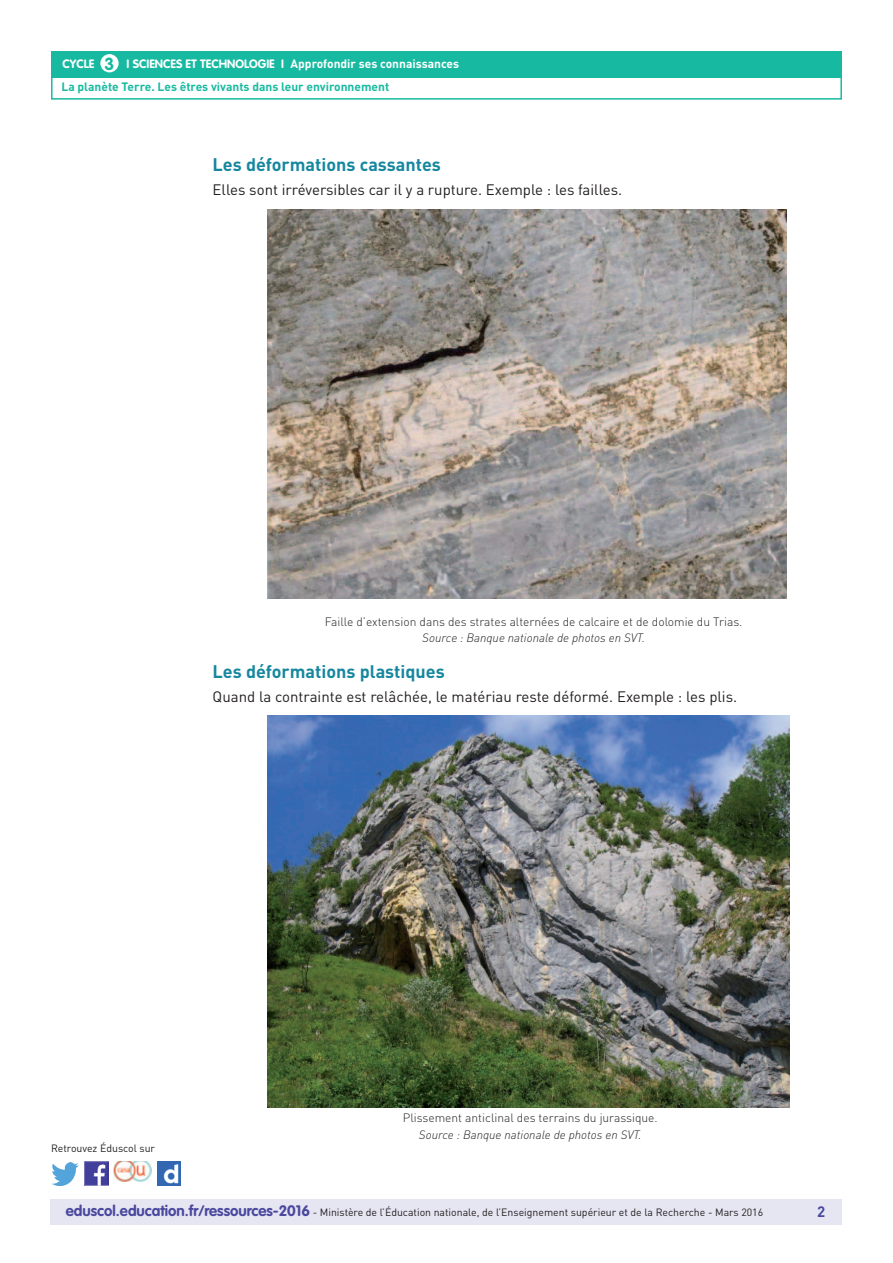
<style>
.page{position:relative;width:893px;height:1263px;background:#fff}
.page>*{position:absolute;margin:0;border:0;box-sizing:border-box;transform-origin:0 0}
.t1{font:700 18px "DIN Pro";color:#16879f}
.t2{font:700 17.25px "VAG Rounded Std";color:#17baa1}
.t3{font:15px "DIN Pro";color:#231f20}
.t4{font:700 15px "DIN Pro";color:#4a489e}
.t5{font:300 12px "DIN Pro";color:#231f20}
.t6{font:700 12px/23.1px "DIN Pro";color:#17baa1}
.t7{font:italic 300 12px "DIN Pro";color:#231f20}
.t8{font:700 12px "VAG Rounded Std";color:#fff}
.t9{font:10.5px "DIN Pro";color:#231f20}
.s1{font-family:"VAG Rounded Std";color:#fff}
.s2{color:#fff}
.s3{font-family:"VAG Rounded Std";font-weight:700;font-size:15px;color:#4a489e}
</style>
<div class="page">
<div style="left:50px;top:1199px;width:791px;height:26px;background:#e6e5f2"></div>
<div style="left:51px;top:51px;width:791px;height:27px;background:#17baa1"></div>
<div style="left:100px;top:54px;width:19px;height:18px;background:#fff;border-radius:50%"></div>
<div style="left:51px;top:75px;width:791px;height:25px;border:2px solid #17baa1"></div>
<img style="left:85px;top:1162px;width:23px;height:23px">
<img style="left:51px;top:1163px;width:28px;height:22px">
<img style="left:158px;top:1162px;width:22px;height:23px">
<img style="left:114px;top:1162px;width:38px;height:19px">
<img style="left:267px;top:209px;width:519px;height:390px">
<img style="left:267px;top:716px;width:522px;height:391px">
<h2 class="t2" style="left:105px;top:53px;width:11px">3</h2>
<p class="t6" style="left:61px;top:52px;width:399px;text-indent:124px"><span class="s1">et technologie I</span> <span class="s2">Approfondir ses connaissances<br></span>La planète Terre. Les êtres vivants dans leur environnement</p>
<p class="t8" style="left:63px;top:57px;width:33px">CYCLE</p>
<p class="t8" style="left:127px;top:57px;width:44px">I Sciences</p>
<h1 class="t1" style="left:213px;top:153px;width:230px">Les déformations cassantes</h1>
<h3 class="t3" style="left:213px;top:180px;width:411px">Elles sont irréversibles car il y a rupture. Exemple : les failles.</h3>
<p class="t5" style="left:325px;top:614px;width:419px">Faille d’extension dans des strates alternées de calcaire et de dolomie du Trias.</p>
<p class="t7" style="left:422px;top:631px;width:224px">Source : Banque nationale de photos en SVT.</p>
<h1 class="t1" style="left:213px;top:660px;width:234px">Les déformations plastiques</h1>
<h3 class="t3" style="left:213px;top:687px;width:526px">Quand la contrainte est relâchée, le matériau reste déformé. Exemple : les plis.</h3>
<p class="t9" style="left:51px;top:1141px;width:106px">Retrouvez Éduscol sur</p>
<p class="t5" style="left:403px;top:1110px;width:256px">Plissement anticlinal des terrains du jurassique.</p>
<p class="t7" style="left:419px;top:1127px;width:224px">Source : Banque nationale de photos en SVT.</p>
<p class="t9" style="left:66px;top:1205px;width:699px"><span class="s3">eduscol.education.fr/ressources-2016</span> - Ministère de l’Éducation nationale, de l’Enseignement supérieur et de la Recherche - Mars 2016</p>
<h3 class="t4" style="left:817px;top:1201px;width:10px">2</h3>
</div>
